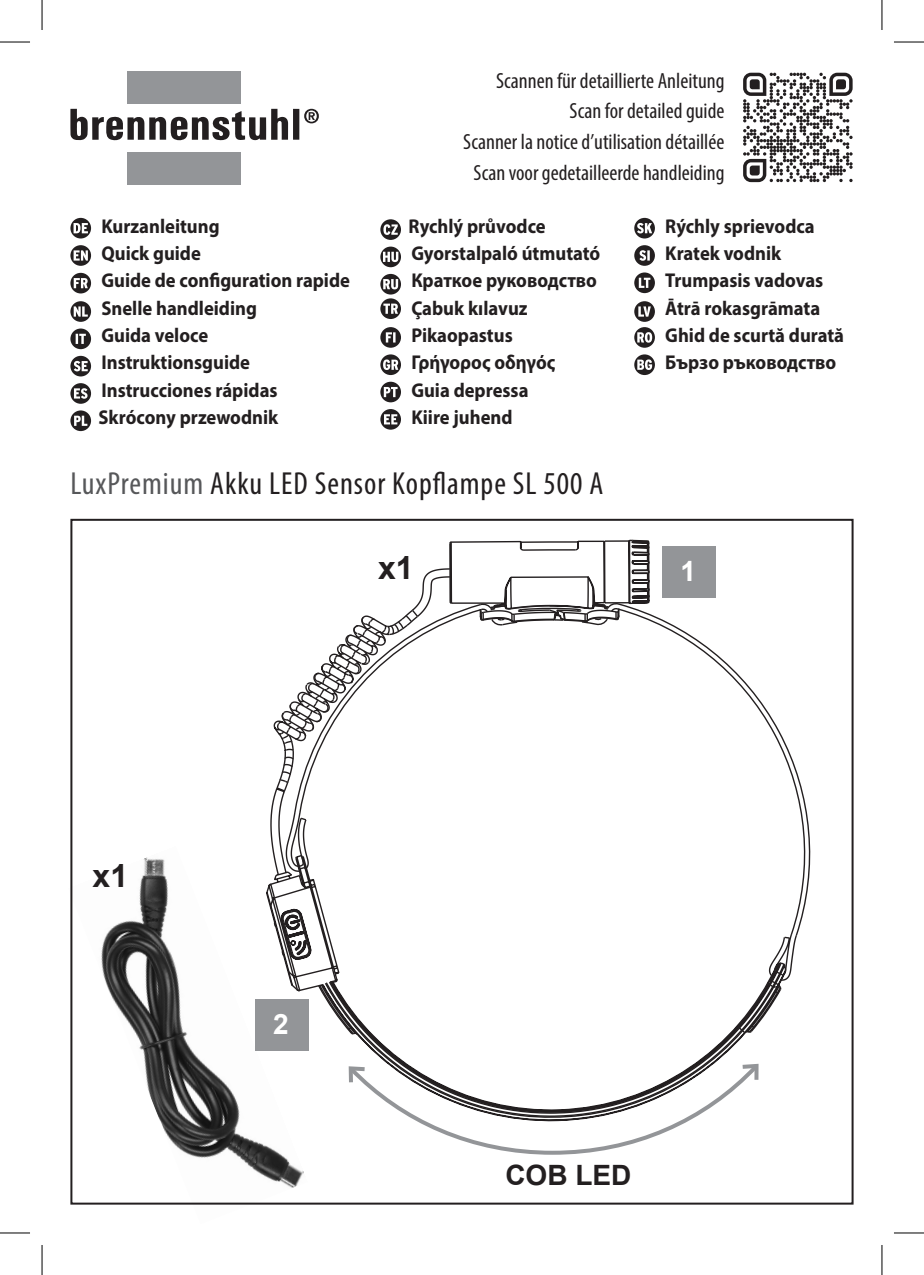
<style>
.page{position:relative;width:924px;height:1275px;background:#fff}
.page>*{position:absolute;margin:0;border:0;box-sizing:border-box;transform-origin:0 0}
.t1{font:condensed 32px "Myriad Pro";letter-spacing:.03em;color:#231f20}
.t2{font:700 32px "Arial";color:#231f20}
.t3{font:700 28px "Arial";color:#231f20}
.t4{font:700 28px "Arial";color:#fff}
.t5{font:condensed 22px/30.6px "Myriad Pro";color:#231f20;text-align:right}
.t6{font:700 20px/27.2px "Myriad Pro";color:#231f20;scale:.93 1}
.s1{color:#57585a}
</style>
<div class="page">
<img style="left:70px;top:857px;width:238px;height:348px">
<svg style="left:265px;top:772px;width:546px;height:356px"></svg>
<svg style="left:273px;top:546px;width:524px;height:571px"></svg>
<svg style="left:448px;top:539px;width:202px;height:89px"></svg>
<svg style="left:743px;top:73px;width:109px;height:109px"></svg>
<div style="left:127px;top:71px;width:114px;height:33px;background:#939598"></div>
<div style="left:127px;top:152px;width:114px;height:33px;background:#939598"></div>
<div style="left:293px;top:109px;width:6px;height:31px;background:#231f20"></div>
<svg style="left:70px;top:109px;width:218px;height:32px"></svg>
<svg style="left:304px;top:109px;width:15px;height:14px"></svg>
<svg style="left:70px;top:218px;width:21px;height:20px"></svg>
<svg style="left:70px;top:245px;width:21px;height:21px"></svg>
<svg style="left:70px;top:273px;width:21px;height:20px"></svg>
<svg style="left:70px;top:301px;width:21px;height:21px"></svg>
<svg style="left:70px;top:328px;width:21px;height:21px"></svg>
<svg style="left:70px;top:356px;width:21px;height:20px"></svg>
<svg style="left:70px;top:383px;width:21px;height:21px"></svg>
<svg style="left:70px;top:410px;width:21px;height:21px"></svg>
<svg style="left:380px;top:219px;width:21px;height:21px"></svg>
<svg style="left:380px;top:247px;width:21px;height:20px"></svg>
<svg style="left:380px;top:274px;width:21px;height:45px"></svg>
<svg style="left:380px;top:327px;width:21px;height:21px"></svg>
<svg style="left:380px;top:354px;width:21px;height:21px"></svg>
<svg style="left:380px;top:382px;width:21px;height:20px"></svg>
<svg style="left:380px;top:409px;width:21px;height:21px"></svg>
<svg style="left:634px;top:218px;width:20px;height:20px"></svg>
<svg style="left:634px;top:245px;width:20px;height:21px"></svg>
<svg style="left:634px;top:272px;width:20px;height:21px"></svg>
<svg style="left:634px;top:301px;width:20px;height:47px"></svg>
<svg style="left:634px;top:354px;width:20px;height:21px"></svg>
<div style="left:255px;top:999px;width:53px;height:51px;background:#939598"></div>
<div style="left:661px;top:547px;width:54px;height:51px;background:#939598"></div>
<svg style="left:345px;top:1060px;width:416px;height:95px"></svg>
<hr style="left:0;top:42px;width:30px;height:1px;background:#000">
<hr style="left:893px;top:42px;width:30px;height:1px;background:#000">
<hr style="left:0;top:1232px;width:30px;height:1px;background:#000">
<hr style="left:893px;top:1232px;width:30px;height:1px;background:#000">
<hr style="left:42px;top:0;width:1px;height:30px;background:#000">
<hr style="left:42px;top:1245px;width:1px;height:30px;background:#000">
<hr style="left:881px;top:0;width:1px;height:30px;background:#000">
<hr style="left:881px;top:1245px;width:1px;height:30px;background:#000">
<p class="t5" style="left:463px;top:65px;width:262px">Scannen für detaillierte Anleitung Scan for detailed guide<br>Scanner la notice d’utilisation détaillée Scan voor gedetailleerde handleiding</p>
<p class="t6" style="left:99px;top:212px;width:272px">Kurzanleitung<br>Quick guide<br>Guide de configuration rapide<br>Snelle handleiding<br>Guida veloce<br>Instruktionsguide<br>Instrucciones rápidas<br>Skrócony przewodnik</p>
<p class="t6" style="left:408px;top:212px;width:208px">Rychlý průvodce<br>Gyorstalpaló útmutató<br>Краткое руководство<br>Çabuk kılavuz<br>Pikaopastus<br>Γρήγορος οδηγός<br>Guia depressa<br>Kiire juhend</p>
<p class="t6" style="left:665px;top:212px;width:194px">Rýchly sprievodca<br>Kratek vodnik<br>Trumpasis vadovas<br>Ātrā rokasgrāmata<br>Ghid de scurtă durată<br>Бързо ръководство</p>
<h1 class="t1" style="left:70px;top:464px;width:534px"><span class="s1">LuxPremium</span> Akku LED Sensor Kopflampe SL 500 A</h1>
<h1 class="t2" style="left:378px;top:545px;width:37px">x1</h1>
<h2 class="t4" style="left:680px;top:552px;width:17px">1</h2>
<h1 class="t2" style="left:92px;top:853px;width:37px">x1</h1>
<h2 class="t4" style="left:273px;top:1004px;width:17px">2</h2>
<h2 class="t3" style="left:505px;top:1155px;width:128px">COB LED</h2>
</div>
